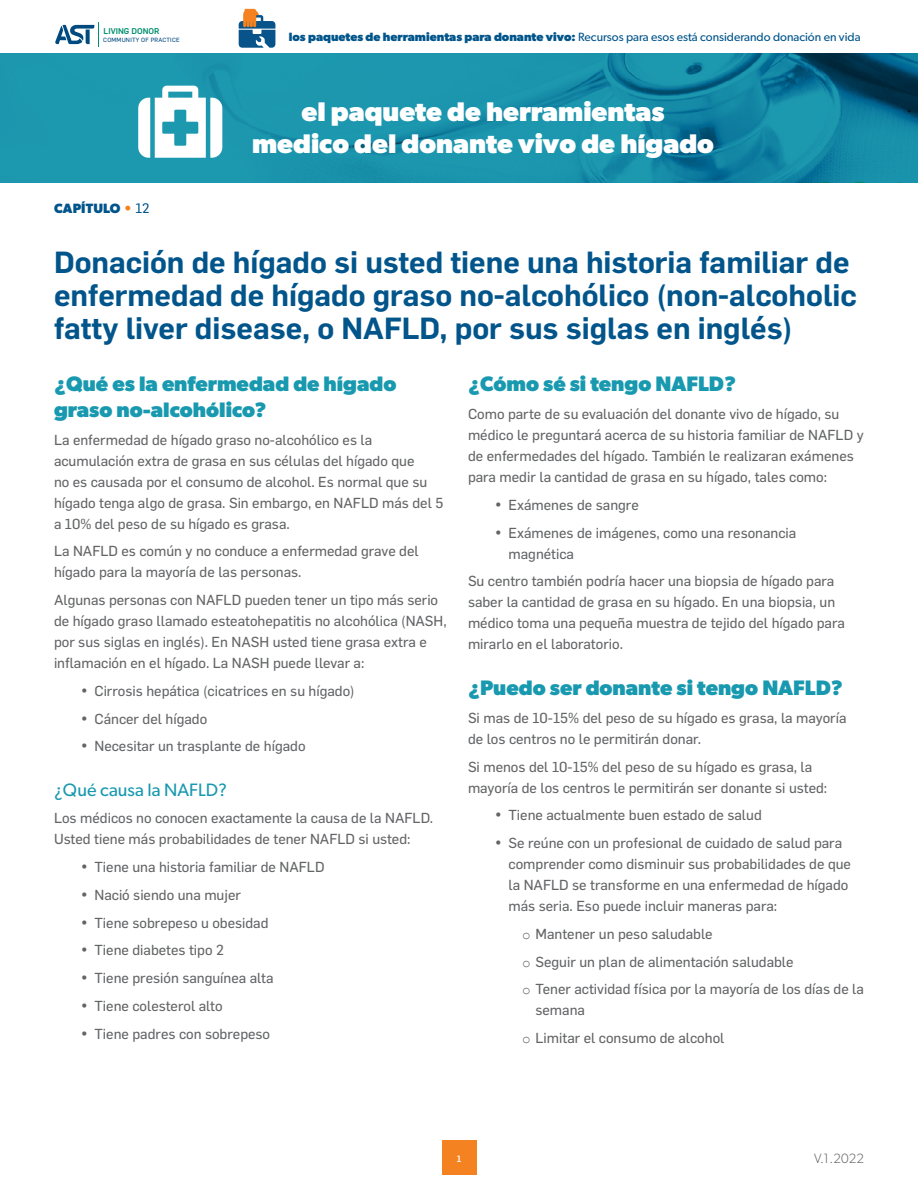
<style>
.page{position:relative;width:918px;height:1188px;background:#fff}
.page>*{position:absolute;margin:0;border:0;box-sizing:border-box;transform-origin:0 0}
.Header-Blue{font:600 30px/33px "Flama";color:#02558b}
.t1{font:700 27px/32.4px "Gibson";color:#fff;text-align:center}
.Subhead{font:700 21px/25.5px "Gibson";color:#1899af}
.Sub-Subhead{font:18px "Gibson";color:#1899af}
.Body{font:14.25px/21px "Flama Basic";color:#636466}
.Body-Bullets{font:14.25px/21px "Flama Basic";color:#636466}
.t2{font:700 13.5px "Gibson";letter-spacing:.01em;color:#02558b}
.t3{font:300 13.5px "Gibson";color:#636466}
.t4{font:12px "Gibson";color:#02558b}
.t5{font:500 9px "Flama";color:#fff}
.t6{font:500 8.25px "Flama";color:#00906d}
.t7{font:6px "Flama Basic";letter-spacing:.035em;color:#004a80}
.s1{color:#f58220}
.s2{font-family:"Flama Basic";font-weight:400}
.s3{font-weight:700}
.s4{font-family:"Courier New"}
</style>
<div class="page">
<img style="left:0;top:54px;width:918px;height:129px">
<div style="left:442px;top:1140px;width:34px;height:35px;background:#f58220"></div>
<svg style="left:138px;top:86px;width:84px;height:72px"></svg>
<svg style="left:239px;top:9px;width:36px;height:39px"></svg>
<svg style="left:55px;top:23px;width:44px;height:24px"></svg>
<p class="t6" style="left:104px;top:26px;width:57px">LIVING DONOR</p>
<p class="t7" style="left:103px;top:36px;width:78px">COMMUNITY OF PRACTICE</p>
<p class="t2" style="left:54px;top:201px;width:97px">CAPÍTULO <span class="s1">•</span> <span class="s2">12</span></p>
<p class="t4" style="left:289px;top:29px;width:573px"><span class="s3">los paquetes de herramientas para donante vivo:</span> Recursos para esos está considerando donación en vida</p>
<h2 class="t1" style="left:252px;top:95px;width:463px">el paquete de herramientas medico del donante vivo de hígado</h2>
<p class="Header-Blue" style="left:54px;top:244px;width:804px">Donación de hígado si usted tiene una historia familiar de enfermedad de hígado graso no-alcohólico (non-alcoholic fatty liver disease, o NAFLD, por sus siglas en inglés)</p>
<p class="Subhead" style="left:54px;top:371px;width:344px">¿Qué es la enfermedad de hígado graso no-alcohólico?</p>
<p class="Body" style="left:54px;top:428px;width:391px">La enfermedad de hígado graso no-alcohólico es la acumulación extra de grasa en sus células del hígado que<br>no es causada por el consumo de alcohol. Es normal que su hígado tenga algo de grasa. Sin embargo, en NAFLD más del 5 a 10% del peso de su hígado es grasa.</p>
<p class="Body" style="left:54px;top:540px;width:366px">La NAFLD es común y no conduce a enfermedad grave del hígado para la mayoría de las personas.</p>
<p class="Body" style="left:54px;top:589px;width:394px">Algunas personas con NAFLD pueden tener un tipo más serio de hígado graso llamado esteatohepatitis no alcohólica (NASH, por sus siglas en inglés). En NASH usted tiene grasa extra e inflamación en el hígado. La NASH puede llevar a:</p>
<p class="Body-Bullets" style="left:81px;top:679px;width:275px">• Cirrosis hepática (cicatrices en su hígado)</p>
<p class="Body-Bullets" style="left:81px;top:707px;width:128px">• Cáncer del hígado</p>
<p class="Body-Bullets" style="left:81px;top:735px;width:226px">• Necesitar un trasplante de hígado</p>
<p class="Sub-Subhead" style="left:54px;top:779px;width:175px">¿Qué causa la NAFLD?</p>
<p class="Body" style="left:54px;top:807px;width:381px">Los médicos no conocen exactamente la causa de la NAFLD.<br>Usted tiene más probabilidades de tener NAFLD si usted:</p>
<p class="Body-Bullets" style="left:81px;top:856px;width:245px">• Tiene una historia familiar de NAFLD</p>
<p class="Body-Bullets" style="left:81px;top:883px;width:161px">• Nació siendo una mujer</p>
<p class="Body-Bullets" style="left:81px;top:911px;width:189px">• Tiene sobrepeso u obesidad</p>
<p class="Body-Bullets" style="left:81px;top:939px;width:144px">• Tiene diabetes tipo 2</p>
<p class="Body-Bullets" style="left:81px;top:967px;width:194px">• Tiene presión sanguínea alta</p>
<p class="Body-Bullets" style="left:81px;top:994px;width:143px">• Tiene colesterol alto</p>
<p class="Body-Bullets" style="left:81px;top:1022px;width:191px">• Tiene padres con sobrepeso</p>
<p class="Subhead" style="left:468px;top:371px;width:270px">¿Cómo sé si tengo NAFLD?</p>
<p class="Body" style="left:468px;top:403px;width:397px">Como parte de su evaluación del donante vivo de hígado, su médico le preguntará acerca de su historia familiar de NAFLD y de enfermedades del hígado. También le realizaran exámenes para medir la cantidad de grasa en su hígado, tales como:</p>
<p class="Body-Bullets" style="left:495px;top:493px;width:145px">• Exámenes de sangre</p>
<p class="Body-Bullets" style="left:508px;top:521px;width:289px;text-indent:-14px">• Exámenes de imágenes, como una resonancia magnética</p>
<p class="Body" style="left:468px;top:570px;width:378px">Su centro también podría hacer una biopsia de hígado para saber la cantidad de grasa en su hígado. En una biopsia, un médico toma una pequeña muestra de tejido del hígado para mirarlo en el laboratorio.</p>
<p class="Subhead" style="left:468px;top:675px;width:376px">¿Puedo ser donante si tengo NAFLD?</p>
<p class="Body" style="left:468px;top:706px;width:380px">Si mas de 10-15% del peso de su hígado es grasa, la mayoría de los centros no le permitirán donar.</p>
<p class="Body" style="left:468px;top:755px;width:361px">Si menos del 10-15% del peso de su hígado es grasa, la mayoría de los centros le permitirán ser donante si usted:</p>
<p class="Body-Bullets" style="left:495px;top:804px;width:268px">• Tiene actualmente buen estado de salud</p>
<p class="Body-Bullets" style="left:508px;top:832px;width:344px;text-indent:-14px">• Se reúne con un profesional de cuidado de salud para comprender como disminuir sus probabilidades de que la NAFLD se transforme en una enfermedad de hígado más seria. Eso puede incluir maneras para:</p>
<p class="Body-Bullets" style="left:522px;top:922px;width:192px"><span class="s4">o</span> Mantener un peso saludable</p>
<p class="Body-Bullets" style="left:522px;top:950px;width:273px"><span class="s4">o</span> Seguir un plan de alimentación saludable</p>
<p class="Body-Bullets" style="left:536px;top:978px;width:330px;text-indent:-14px"><span class="s4">o</span> Tener actividad física por la mayoría de los días de la semana</p>
<p class="Body-Bullets" style="left:522px;top:1027px;width:204px"><span class="s4">o</span> Limitar el consumo de alcohol</p>
<p class="t5" style="left:457px;top:1152px;width:6px">1</p>
<p class="t3" style="left:814px;top:1150px;width:51px">V.1.2022</p>
</div>
